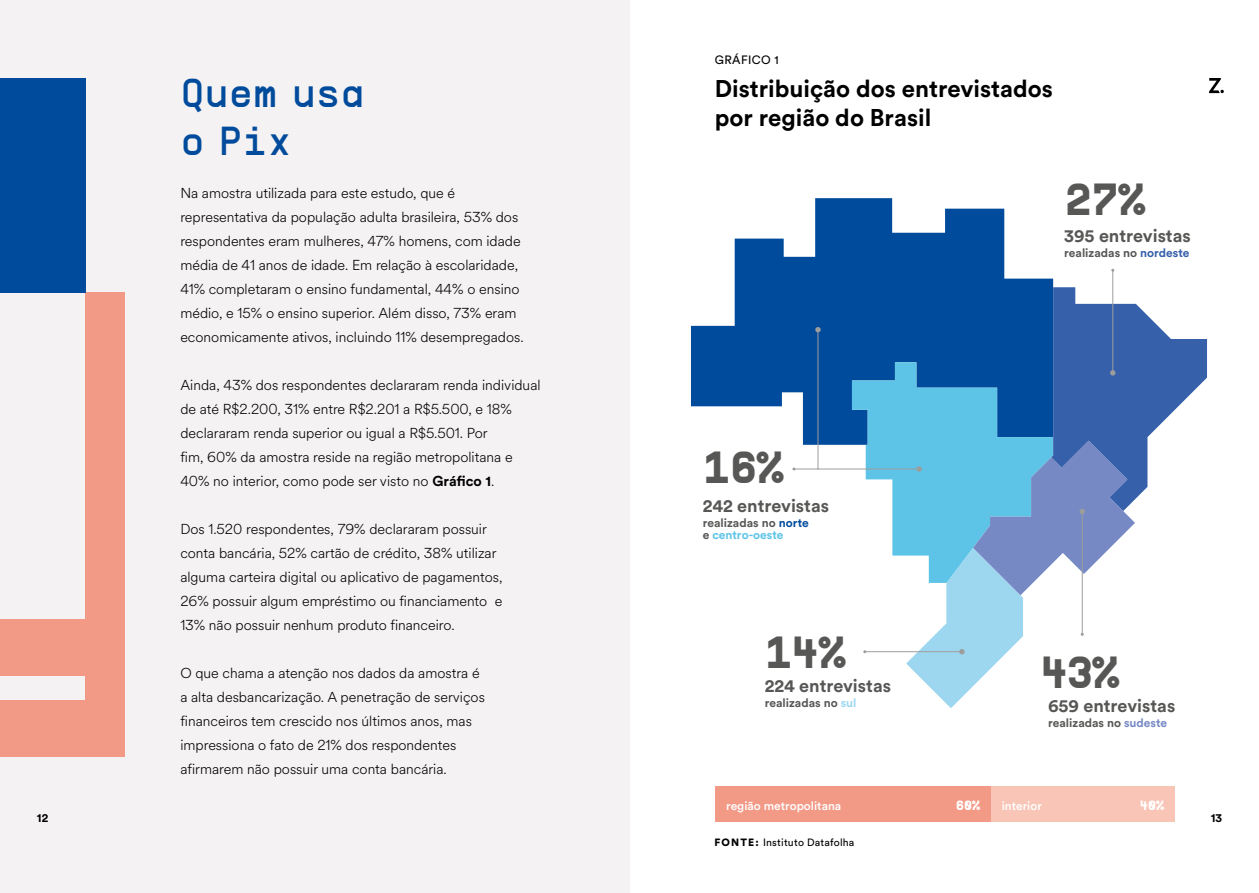
<style>
.page{position:relative;width:1259px;height:893px;background:#fff}
.page>*{position:absolute;margin:0;border:0;box-sizing:border-box;transform-origin:0 0}
.t1{font:700 45px "Supply";letter-spacing:-.05em;color:#575756}
.t2{font:40.5px/48px "Supply";color:#004b9c}
.t3{font:700 24px/28.5px "Circular Std";color:#000}
.t4{font:700 18px "Circular Std";color:#575756}
.t5{font:300 14.25px/24px "Circular Spotify Text";color:#000}
.t6{font:700 13.5px "Supply";color:#fff}
.t7{font:700 12px/12px "Circular Std";color:#575756}
.t8{font:500 12px "Circular Std";color:#fff}
.t9{font:12px "Circular Std";letter-spacing:.035em;color:#000}
.t10{font:700 12px "Circular Std";color:#000}
.t11{font:10.5px "Circular Std";letter-spacing:.02em;color:#000}
.s1{font-family:"Circular Std";font-weight:700}
.s2{color:#004b9c}
.s3{color:#5ec4e7}
.s4{color:#9dd7ef}
.s5{color:#3660aa}
.s6{color:#7689c4}
.s7{font-weight:900}
</style>
<div class="page">
<div style="left:0;top:0;width:630px;height:893px;background:#f4f2f2"></div>
<div style="left:0;top:619px;width:85px;height:56px;background:#f39a87"></div>
<div style="left:0;top:701px;width:85px;height:56px;background:#f39a87"></div>
<div style="left:85px;top:292px;width:39px;height:465px;background:#f39a87"></div>
<div style="left:0;top:78px;width:85px;height:214px;background:#004b9c"></div>
<svg style="left:691px;top:198px;width:362px;height:247px;fill:#004b9c"></svg>
<svg style="left:792px;top:327px;width:28px;height:143px"></svg>
<hr style="left:817px;top:469px;width:102px;height:1px;background:#9d9d9c">
<hr style="left:1112px;top:270px;width:1px;height:103px;background:#9d9d9c">
<svg style="left:852px;top:287px;width:355px;height:421px"></svg>
<div style="left:991px;top:787px;width:184px;height:35px;background:#f9c5b7"></div>
<div style="left:715px;top:787px;width:276px;height:35px;background:#f39a87"></div>
<svg style="left:1209px;top:78px;width:14px;height:15px"></svg>
<p class="t9" style="left:715px;top:52px;width:65px">GRÁFICO 1</p>
<h2 class="t2" style="left:180px;top:68px;width:186px">Quem usa o Pix</h2>
<h3 class="t3" style="left:715px;top:74px;width:339px">Distribuição dos entrevistados por região do Brasil</h3>
<p class="t5" style="left:180px;top:181px;width:345px">Na amostra utilizada para este estudo, que é representativa da população adulta brasileira, 53% dos respondentes eram mulheres, 47% homens, com idade média de 41 anos de idade. Em relação à escolaridade, 41% completaram o ensino fundamental, 44% o ensino médio, e 15% o ensino superior. Além disso, 73% eram economicamente ativos, incluindo 11% desempregados.</p>
<p class="t5" style="left:180px;top:373px;width:362px">Ainda, 43% dos respondentes declararam renda individual de até R$2.200, 31% entre R$2.201 a R$5.500, e 18% declararam renda superior ou igual a R$5.501. Por<br>fim, 60% da amostra reside na região metropolitana e 40% no interior, como pode ser visto no <span class="s1">Gráfico 1</span>.</p>
<p class="t5" style="left:180px;top:517px;width:324px">Dos 1.520 respondentes, 79% declararam possuir conta bancária, 52% cartão de crédito, 38% utilizar alguma carteira digital ou aplicativo de pagamentos, 26% possuir algum empréstimo ou financiamento e 13% não possuir nenhum produto financeiro.</p>
<p class="t5" style="left:180px;top:661px;width:306px">O que chama a atenção nos dados da amostra é a alta desbancarização. A penetração de serviços financeiros tem crescido nos últimos anos, mas impressiona o fato de 21% dos respondentes afirmarem não possuir uma conta bancária.</p>
<h1 class="t1" style="left:703px;top:433px;width:83px">16%</h1>
<p class="t4" style="left:703px;top:494px;width:128px">242 entrevistas</p>
<p class="t7" style="left:703px;top:516px;width:107px">realizadas no <span class="s2">norte </span>e <span class="s3">centro-oeste</span></p>
<h1 class="t1" style="left:764px;top:618px;width:83px">14%</h1>
<p class="t4" style="left:764px;top:674px;width:128px">224 entrevistas</p>
<p class="t7" style="left:764px;top:697px;width:93px">realizadas no <span class="s4">sul</span></p>
<h1 class="t1" style="left:1064px;top:166px;width:83px">27%</h1>
<p class="t4" style="left:1064px;top:224px;width:128px">395 entrevistas</p>
<p class="t7" style="left:1064px;top:246px;width:127px">realizadas no <span class="s5">nordeste</span></p>
<h1 class="t1" style="left:1040px;top:639px;width:82px">43%</h1>
<p class="t4" style="left:1048px;top:694px;width:129px">659 entrevistas</p>
<p class="t7" style="left:1048px;top:717px;width:121px">realizadas no <span class="s6">sudeste</span></p>
<p class="t8" style="left:726px;top:798px;width:117px">região metropolitana</p>
<p class="t6" style="left:956px;top:795px;width:26px">60%</p>
<p class="t8" style="left:1001px;top:798px;width:42px">interior</p>
<p class="t6" style="left:1139px;top:795px;width:26px">40%</p>
<p class="t11" style="left:714px;top:836px;width:142px"><span class="s7">FONTE:</span> Instituto Datafolha</p>
<p class="t10" style="left:37px;top:810px;width:13px">12</p>
<p class="t10" style="left:1210px;top:810px;width:13px">13</p>
</div>
